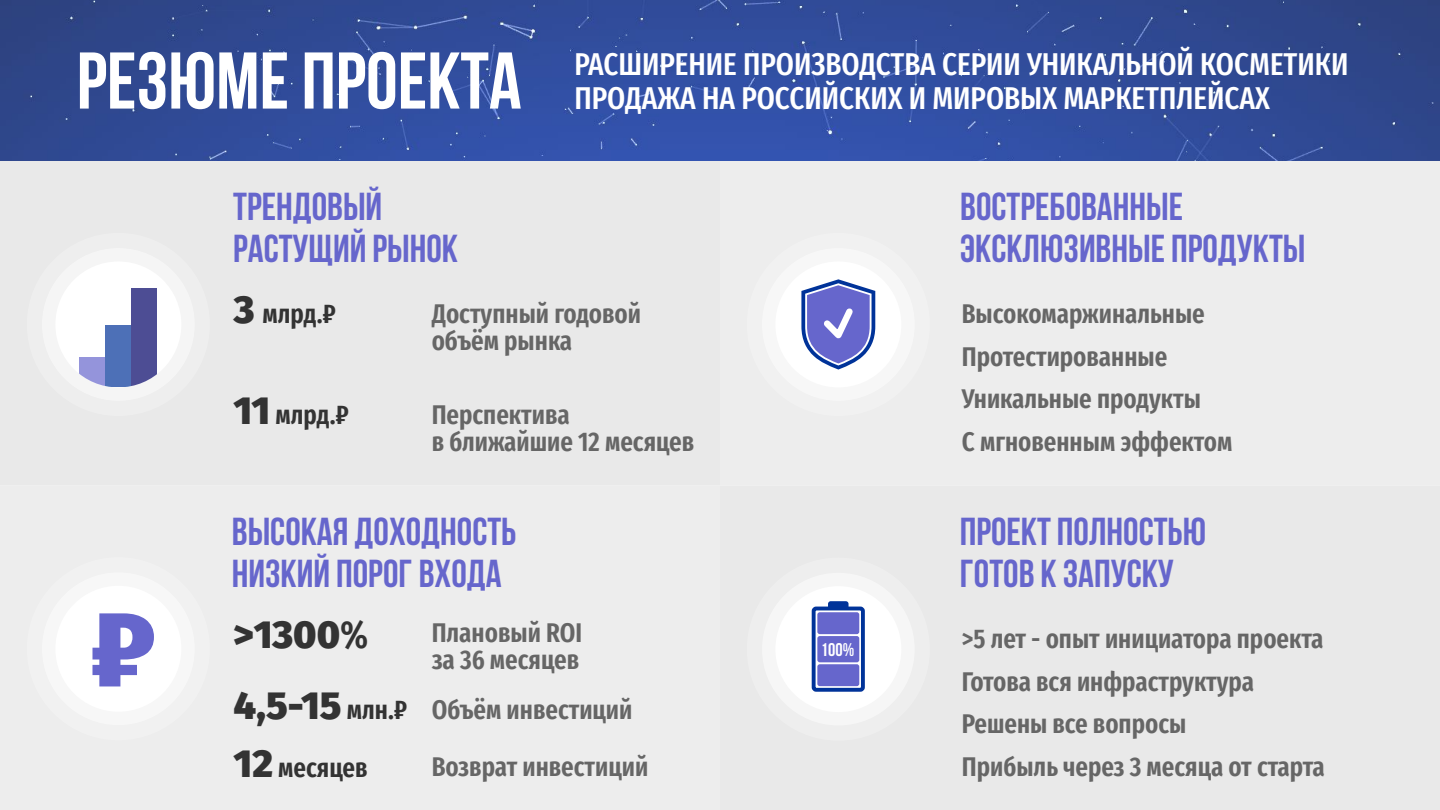
<style>
.page{position:relative;width:1440px;height:810px;background:#fff}
.page>*{position:absolute;margin:0;border:0;box-sizing:border-box;transform-origin:0 0}
.t1{font:900 107.48px "Fira Sans";color:#66c}
.t2{font:700 80.18px "Bebas Neue";color:#fff}
.t3{font:700 39px/42.2px "Bebas Neue";color:#66c}
.t4{font:900 39px/71.3px "Fira Sans";color:#333}
.t5{font:500 extra-condensed 31.5px/34px "Fira Sans";color:#fff}
.t6{font:600 extra-condensed 27px/27.5px "Fira Sans";color:#666}
.t7{font:600 extra-condensed 27px "Fira Sans";color:#333}
.t8{font:700 18.38px "Bebas Neue";color:#fff}
.s1{font-weight:900;font-stretch:normal;font-size:39px}
.s2{font-weight:600;font-stretch:extra-condensed}
.s3{font-weight:600;font-stretch:extra-condensed;font-size:27px}
</style>
<div class="page">
<img style="left:0;top:0;width:1440px;height:161px">
<div style="left:0;top:161px;width:720px;height:324px;background:#e9e9e9"></div>
<div style="left:720px;top:161px;width:720px;height:324px;background:#ededed"></div>
<div style="left:720px;top:485px;width:720px;height:325px;background:#e9e9e9"></div>
<div style="left:0;top:485px;width:720px;height:325px;background:#ededed"></div>
<div style="left:27px;top:233px;width:183px;height:183px;background:#eee;border-radius:50%"></div>
<div style="left:55px;top:261px;width:126px;height:126px;background:#fff;border-radius:50%"></div>
<div style="left:131px;top:288px;width:26px;height:99px;background:#4d4d94"></div>
<div style="left:105px;top:325px;width:26px;height:62px;background:#4d70b7"></div>
<div style="left:79px;top:357px;width:26px;height:30px;background:#66c;opacity:.7"></div>
<div style="left:27px;top:557px;width:183px;height:183px;background:#f1f1f1;border-radius:50%"></div>
<div style="left:42px;top:572px;width:153px;height:153px;background:#f7f7f7;border-radius:50%"></div>
<div style="left:55px;top:586px;width:126px;height:126px;background:#fff;border-radius:50%"></div>
<div style="left:747px;top:558px;width:183px;height:183px;background:#eee;border-radius:50%"></div>
<div style="left:762px;top:573px;width:153px;height:152px;background:#f6f6f6;border-radius:50%"></div>
<div style="left:775px;top:586px;width:126px;height:126px;background:#fff;border-radius:50%"></div>
<div style="left:812px;top:607px;width:53px;height:85px;border:4px solid #039;border-radius:2px"></div>
<div style="left:817px;top:612px;width:42px;height:22px;background:#66c;border-radius:2px"></div>
<div style="left:817px;top:636px;width:42px;height:26px;background:#66c;border-radius:2px"></div>
<div style="left:817px;top:664px;width:42px;height:22px;background:#66c;border-radius:2px"></div>
<svg style="left:828px;top:601px;width:21px;height:8px"></svg>
<div style="left:747px;top:233px;width:183px;height:183px;background:#f1f1f1;border-radius:50%"></div>
<div style="left:762px;top:248px;width:153px;height:153px;background:#f7f7f7;border-radius:50%"></div>
<div style="left:775px;top:261px;width:126px;height:126px;background:#fff;border-radius:50%"></div>
<svg style="left:801px;top:279px;width:74px;height:91px"></svg>
<h2 class="t2" style="left:77px;top:48px;width:446px">РЕЗЮМЕ ПРОЕКТА</h2>
<p class="t5" style="left:574px;top:48px;width:776px">РАСШИРЕНИЕ ПРОИЗВОДСТВА СЕРИИ УНИКАЛЬНОЙ КОСМЕТИКИ<br>ПРОДАЖА НА РОССИЙСКИХ И МИРОВЫХ МАРКЕТПЛЕЙСАХ</p>
<h3 class="t3" style="left:233px;top:189px;width:226px">трендовый растущий рынок</h3>
<h3 class="t3" style="left:960px;top:189px;width:347px">востребованные эксклюзивные продукты</h3>
<p class="t7" style="left:234px;top:298px;width:104px"><span class="s1">3</span> млрд.₽</p>
<p class="t6" style="left:432px;top:300px;width:211px">Доступный годовой объём рынка</p>
<p class="t6" style="left:962px;top:292px;width:272px;line-height:42.8px">Высокомаржинальные<br>Протестированные<br>Уникальные продукты<br>С мгновенным эффектом</p>
<p class="t7" style="left:234px;top:399px;width:117px"><span class="s1">11</span> млрд.₽</p>
<p class="t6" style="left:432px;top:401px;width:264px">Перспектива<br>в ближайшие 12 месяцев</p>
<h1 class="t1" style="left:89px;top:586px;width:68px">₽</h1>
<h3 class="t3" style="left:232px;top:514px;width:286px">высокая доходность низкий порог входа</h3>
<h3 class="t3" style="left:960px;top:514px;width:248px">проект полностью готов к запуску</h3>
<h3 class="t4" style="left:233px;top:599px;width:176px">&gt;1300<span class="s2">%<br></span>4,5-15 <span class="s3">млн.₽</span></h3>
<p class="t6" style="left:432px;top:619px;width:152px">Плановый ROI за 36 месяцев</p>
<p class="t6" style="left:432px;top:696px;width:202px">Объём инвестиций</p>
<p class="t7" style="left:234px;top:752px;width:135px"><span class="s1">12</span> месяцев</p>
<p class="t6" style="left:432px;top:754px;width:218px">Возврат инвестиций</p>
<p class="t8" style="left:821px;top:642px;width:35px">100%</p>
<p class="t6" style="left:962px;top:617px;width:364px;line-height:42.8px">&gt;5 лет - опыт инициатора проекта<br>Готова вся инфраструктура<br>Решены все вопросы<br>Прибыль через 3 месяца от старта</p>
</div>
